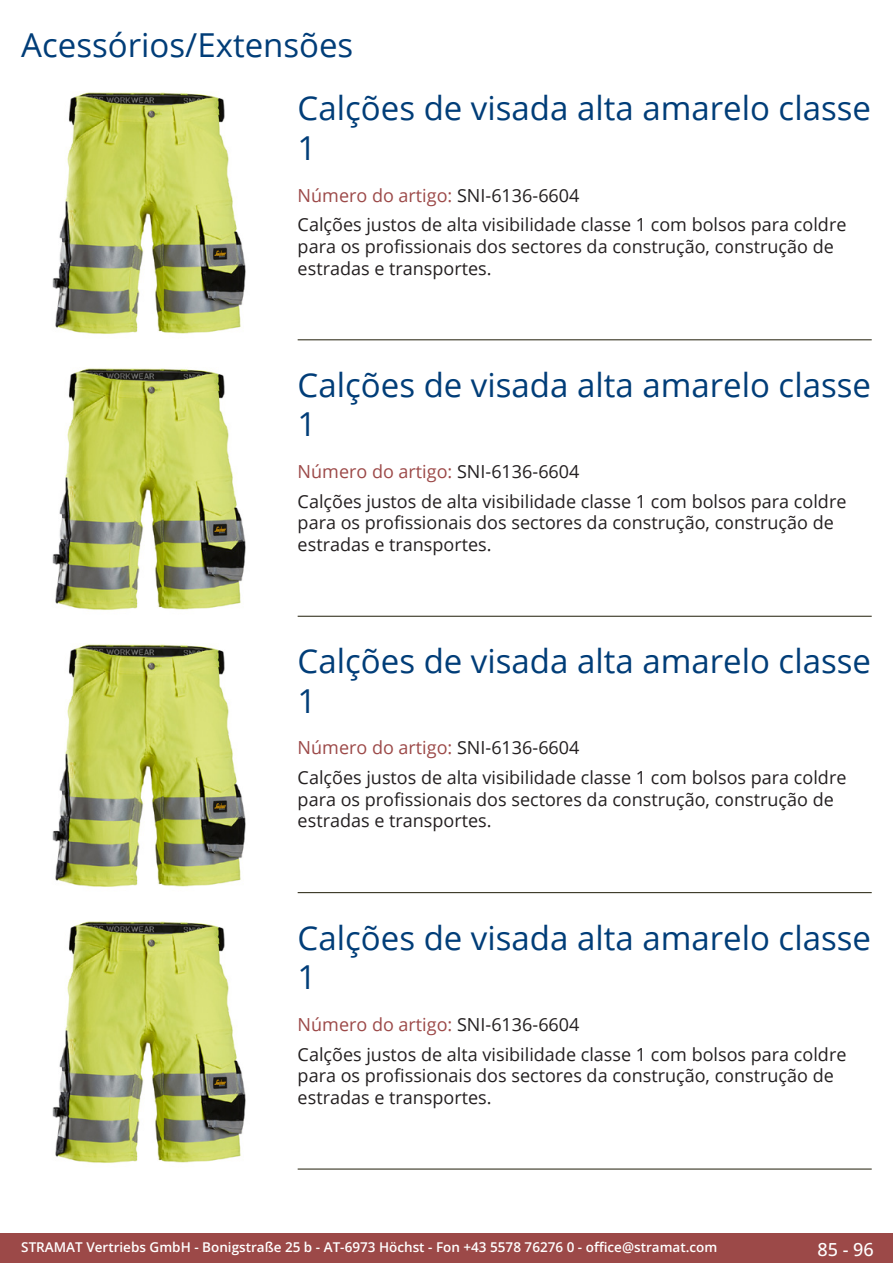
<style>
.page{position:relative;width:893px;height:1263px;background:#fff}
.page>*{position:absolute;margin:0;border:0;box-sizing:border-box;transform-origin:0 0}
.Produkttitel{font:33px/39.6px "Open Sans";color:#003d78}
.RastTitel{font:33px "Open Sans";color:#003d78}
.Beschreibung_Text{font:18px/21.6px "Open Sans";color:#231f20}
.TechDaten_Überschrif{font:18px "Open Sans";color:#9c4948}
.t1{font:500 18px "Open Sans";color:#fff}
.t2{font:600 13.5px "Open Sans";color:#fff}
.s1{color:#231f20}
</style>
<div class="page">
<div style="left:0;top:1233px;width:893px;height:30px;background:#9c4948"></div>
<hr style="left:298px;top:340px;width:574px;height:1px;background:#201d08">
<hr style="left:298px;top:616px;width:574px;height:1px;background:#201d08">
<hr style="left:298px;top:892px;width:574px;height:1px;background:#201d08">
<hr style="left:298px;top:1169px;width:574px;height:1px;background:#201d08">
<img style="left:52px;top:92px;width:194px;height:242px">
<img style="left:52px;top:368px;width:194px;height:242px">
<img style="left:52px;top:644px;width:194px;height:243px">
<img style="left:52px;top:921px;width:194px;height:242px">
<p class="RastTitel" style="left:21px;top:22px;width:334px">Acessórios/Extensões</p>
<p class="Produkttitel" style="left:298px;top:88px;width:575px">Calções de visada alta amarelo classe<br>1</p>
<p class="TechDaten_Überschrif" style="left:298px;top:183px;width:283px">Número do artigo: <span class="s1">SNI-6136-6604</span></p>
<p class="Beschreibung_Text" style="left:298px;top:214px;width:550px">Calções justos de alta visibilidade classe 1 com bolsos para coldre para os profissionais dos sectores da construção, construção de estradas e transportes.</p>
<p class="Produkttitel" style="left:298px;top:364px;width:575px">Calções de visada alta amarelo classe<br>1</p>
<p class="TechDaten_Überschrif" style="left:298px;top:459px;width:283px">Número do artigo: <span class="s1">SNI-6136-6604</span></p>
<p class="Beschreibung_Text" style="left:298px;top:490px;width:550px">Calções justos de alta visibilidade classe 1 com bolsos para coldre para os profissionais dos sectores da construção, construção de estradas e transportes.</p>
<p class="Produkttitel" style="left:298px;top:640px;width:575px">Calções de visada alta amarelo classe<br>1</p>
<p class="TechDaten_Überschrif" style="left:298px;top:735px;width:283px">Número do artigo: <span class="s1">SNI-6136-6604</span></p>
<p class="Beschreibung_Text" style="left:298px;top:766px;width:550px">Calções justos de alta visibilidade classe 1 com bolsos para coldre para os profissionais dos sectores da construção, construção de estradas e transportes.</p>
<p class="Produkttitel" style="left:298px;top:917px;width:575px">Calções de visada alta amarelo classe<br>1</p>
<p class="TechDaten_Überschrif" style="left:298px;top:1012px;width:283px">Número do artigo: <span class="s1">SNI-6136-6604</span></p>
<p class="Beschreibung_Text" style="left:298px;top:1043px;width:550px">Calções justos de alta visibilidade classe 1 com bolsos para coldre para os profissionais dos sectores da construção, construção de estradas e transportes.</p>
<p class="t2" style="left:21px;top:1238px;width:698px">STRAMAT Vertriebs GmbH - Bonigstraße 25 b - AT-6973 Höchst - Fon +43 5578 76276 0 - office@stramat.com</p>
<p class="t1" style="left:817px;top:1237px;width:58px">85 - 96</p>
</div>
